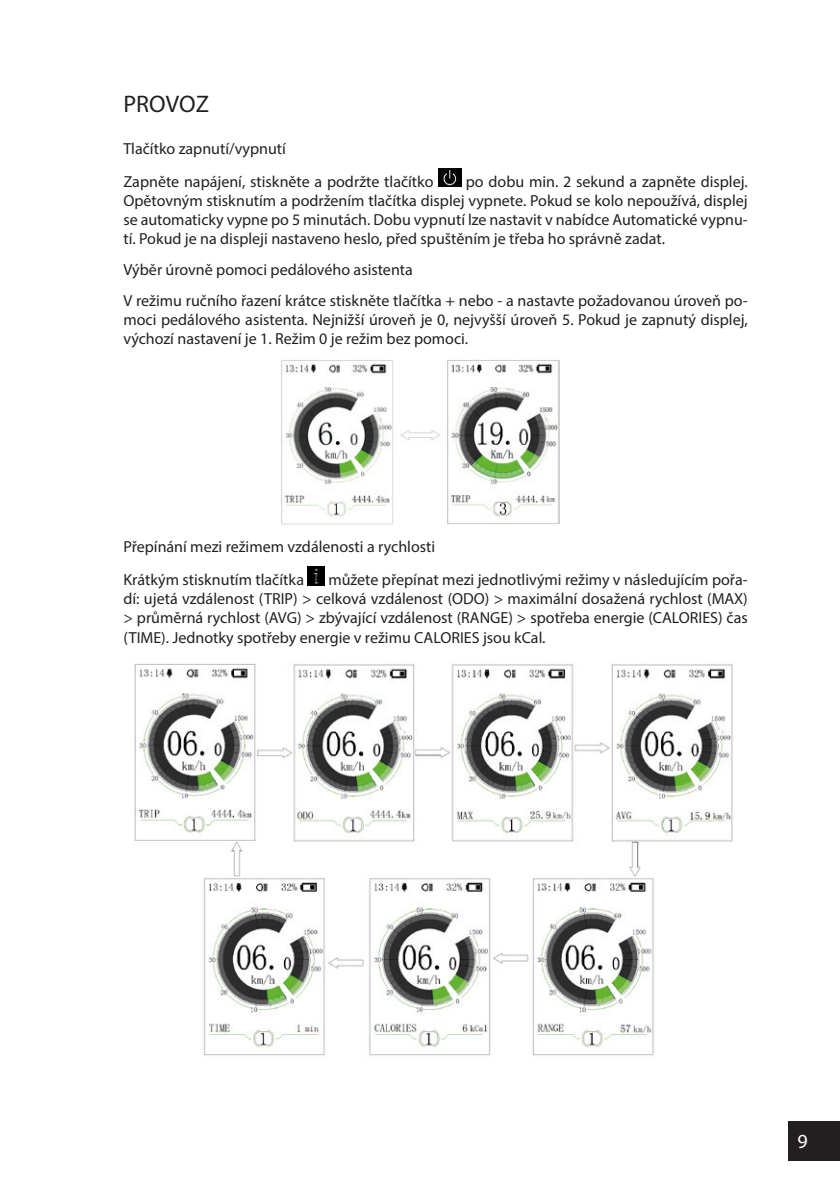
<style>
.page{position:relative;width:840px;height:1191px;background:#fff}
.page>*{position:absolute;margin:0;border:0;box-sizing:border-box;transform-origin:0 0}
.t1{font:24px "Myriad Pro";color:#231f20}
.t2{font:20px "Myriad Pro";color:#fff}
.t3{font:16px/19.2px "Myriad Pro";color:#231f20}
</style>
<div class="page">
<img style="left:281px;top:359px;width:278px;height:166px">
<img style="left:134px;top:663px;width:599px;height:393px">
<img style="left:438px;top:169px;width:23px;height:18px">
<img style="left:307px;top:567px;width:18px;height:18px">
<div style="left:788px;top:1121px;width:51px;height:40px;background:#231f20"></div>
<h1 class="t1" style="left:123px;top:89px;width:87px">PROVOZ</h1>
<p class="t3" style="left:123px;top:132px;width:311px;line-height:32.4px">Tlačítko zapnutí/vypnutí<br>Zapněte napájení, stiskněte a podržte tlačítko</p>
<p class="t3" style="left:123px;top:172px;width:625px;text-align:justify;text-indent:342px">po dobu min. 2 sekund a zapněte displej.<br>Opětovným stisknutím a podržením tlačítka displej vypnete. Pokud se kolo nepoužívá, displej se automaticky vypne po 5 minutách. Dobu vypnutí lze nastavit v nabídce Automatické vypnu&shy;tí. Pokud je na displeji nastaveno heslo, před spuštěním je třeba ho správně zadat.</p>
<p class="t3" style="left:123px;top:254px;width:625px;line-height:30.6px">Výběr úrovně pomoci pedálového asistenta<br>V režimu ručního řazení krátce stiskněte tlačítka + nebo - a nastavte požadovanou úroveň po-</p>
<p class="t3" style="left:123px;top:309px;width:625px">moci pedálového asistenta. Nejnižší úroveň je 0, nejvyšší úroveň 5. Pokud je zapnutý displej, výchozí nastavení je 1. Režim 0 je režim bez pomoci.</p>
<p class="t3" style="left:123px;top:530px;width:313px;line-height:32.8px">Přepínání mezi režimem vzdálenosti a rychlosti<br>Krátkým stisknutím tlačítka</p>
<p class="t3" style="left:123px;top:570px;width:625px;text-align:justify;text-indent:205px">můžete přepínat mezi jednotlivými režimy v následujícím pořa&shy;dí: ujetá vzdálenost (TRIP) &gt; celková vzdálenost (ODO) &gt; maximální dosažená rychlost (MAX) &gt; průměrná rychlost (AVG) &gt; zbývající vzdálenost (RANGE) &gt; spotřeba energie (CALORIES) čas (TIME). Jednotky spotřeby energie v režimu CALORIES jsou kCal.</p>
<p class="t2" style="left:797px;top:1128px;width:12px">9</p>
</div>
